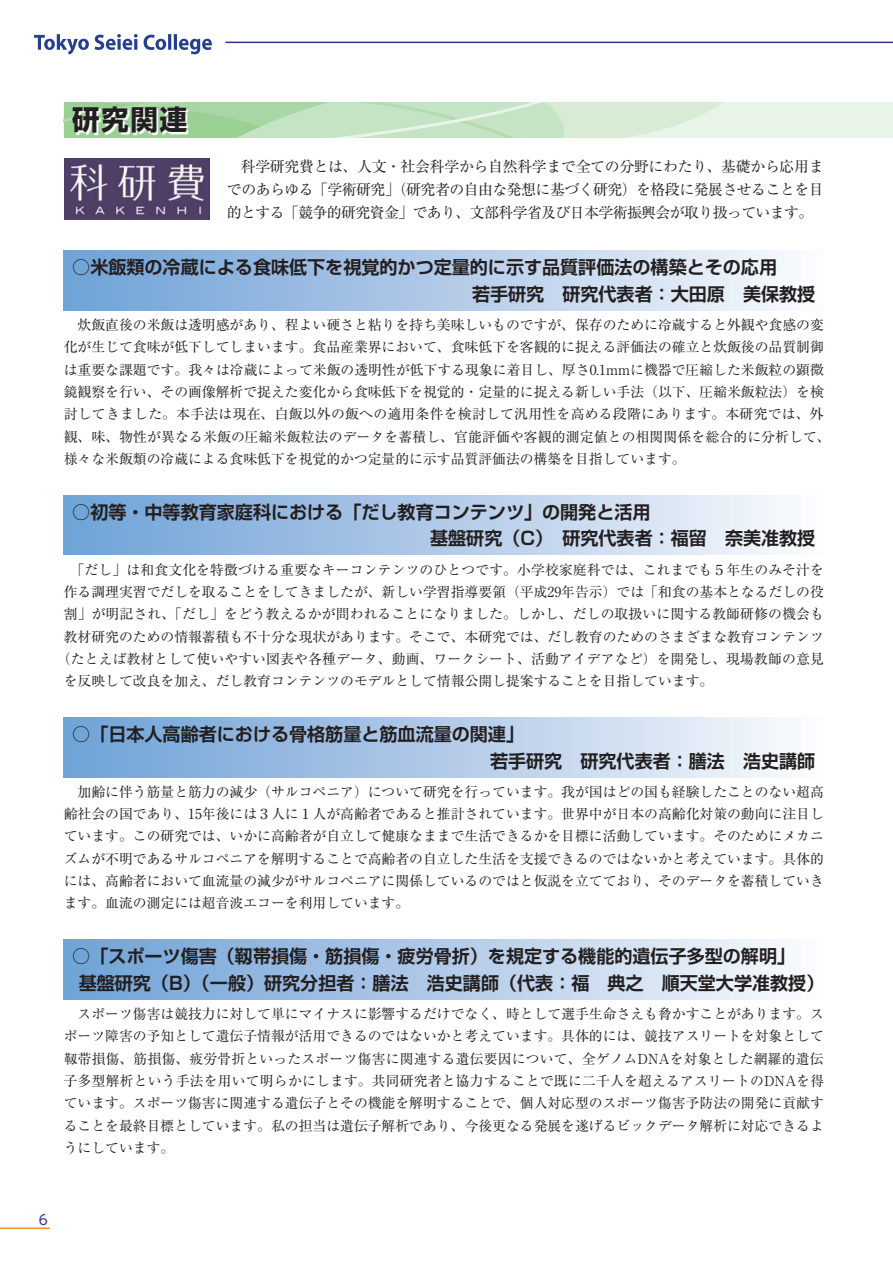
<style>
.page{position:relative;width:893px;height:1263px;background:#fff}
.page>*{position:absolute;margin:0;border:0;box-sizing:border-box;transform-origin:0 0}
.t1{font:700 27.6px "Shin Go Pr 6 N";color:#231f20}
.t2{font:700 18px/26.5px "Shin Go Pr 6 N De";color:#231f20}
.t3{font:14.85px/23.4px "Ryumin Pr 6 N";letter-spacing:-.04em;color:#231f20;text-align:justify}
.t4{font:13.8px/22.4px "Ryumin Pr 6 N";color:#231f20;text-align:justify}
.t5{font:13.8px "UD Shin Go Pro";color:#2a388b}
</style>
<div class="page">
<svg style="left:34px;top:34px;width:55px;height:21px"></svg>
<svg style="left:95px;top:34px;width:43px;height:16px"></svg>
<svg style="left:144px;top:35px;width:22px;height:15px"></svg>
<hr style="left:168px;top:34px;width:3px;height:16px;background:#253f8e">
<hr style="left:174px;top:34px;width:3px;height:16px;background:#253f8e">
<svg style="left:179px;top:39px;width:33px;height:15px"></svg>
<hr style="left:225px;top:42px;width:668px;height:1px;background:#2a388b">
<hr style="left:0;top:1227px;width:50px;height:2px;background:#f7931d">
<div style="left:64px;top:495px;width:760px;height:60px;background:linear-gradient(to right,#6c9fd6,#faf9fd)"></div>
<div style="left:64px;top:251px;width:760px;height:59px;background:linear-gradient(to right,#6c9fd6,#faf9fd)"></div>
<div style="left:64px;top:718px;width:760px;height:59px;background:linear-gradient(to right,#6c9fd6,#faf9fd)"></div>
<div style="left:64px;top:940px;width:760px;height:59px;background:linear-gradient(to right,#6c9fd6,#faf9fd)"></div>
<img style="left:65px;top:158px;width:145px;height:62px">
<svg style="left:64px;top:102px;width:829px;height:35px"></svg>
<svg style="left:73px;top:107px;width:116px;height:28px"></svg>
<h1 class="t1" style="left:72px;top:98px;width:116px">研究関連</h1>
<p class="t3" style="left:227px;top:153px;width:598px;text-indent:14px">科学研究費とは、人文・社会科学から自然科学まで全ての分野にわたり、基礎から応用までのあらゆる「学術研究」（研究者の自由な発想に基づく研究）を格段に発展させることを目的とする「競争的研究資金」であり、文部科学省及び日本学術振興会が取り扱っています。</p>
<h2 class="t2" style="left:472px;top:253px;width:345px;text-indent:-400px">○米飯類の冷蔵による食味低下を視覚的かつ定量的に示す品質評価法の構築とその応用<br>若手研究　研究代表者：大田原　美保教授</h2>
<p class="t4" style="left:64px;top:313px;width:768px;text-align:left;text-indent:14px">炊飯直後の米飯は透明感があり、程よい硬さと粘りを持ち美味しいものですが、保存のために冷蔵すると外観や食感の変化が生じて食味が低下してしまいます。食品産業界において、食味低下を客観的に捉える評価法の確立と炊飯後の品質制御は重要な課題です。我々は冷蔵によって米飯の透明性が低下する現象に着目し、厚さ0.1mmに機器で圧縮した米飯粒の顕微鏡観察を行い、その画像解析で捉えた変化から食味低下を視覚的・定量的に捉える新しい手法（以下、圧縮米飯粒法）を検討してきました。本手法は現在、白飯以外の飯への適用条件を検討して汎用性を高める段階にあります。本研究では、外観、味、物性が異なる米飯の圧縮米飯粒法のデータを蓄積し、官能評価や客観的測定値との相関関係を総合的に分析して、様々な米飯類の冷蔵による食味低下を視覚的かつ定量的に示す品質評価法の構築を目指しています。</p>
<h2 class="t2" style="left:430px;top:498px;width:387px;text-indent:-358px">○初等・中等教育家庭科における「だし教育コンテンツ」の開発と活用<br>基盤研究（C）　研究代表者：福留　奈美准教授</h2>
<p class="t4" style="left:71px;top:557px;width:755px">「だし」は和食文化を特徴づける重要なキーコンテンツのひとつです。小学校家庭科では、これまでも５年生のみそ汁を</p>
<p class="t4" style="left:64px;top:580px;width:762px">作る調理実習でだしを取ることをしてきましたが、新しい学習指導要領（平成29年告示）では「和食の基本となるだしの役</p>
<p class="t4" style="left:64px;top:602px;width:762px">割」が明記され、「だし」をどう教えるかが問われることになりました。しかし、だしの取扱いに関する教師研修の機会も</p>
<p class="t4" style="left:64px;top:624px;width:762px">教材研究のための情報蓄積も不十分な現状があります。そこで、本研究では、だし教育のためのさまざまな教育コンテンツ</p>
<p class="t4" style="left:57px;top:647px;width:768px">（たとえば教材として使いやすい図表や各種データ、動画、ワークシート、活動アイデアなど）を開発し、現場教師の意見</p>
<p class="t4" style="left:64px;top:669px;width:651px">を反映して改良を加え、だし教育コンテンツのモデルとして情報公開し提案することを目指しています。</p>
<h2 class="t2" style="left:490px;top:720px;width:327px;text-indent:-418px">○「日本人高齢者における骨格筋量と筋血流量の関連」<br>若手研究　研究代表者：膳法　浩史講師</h2>
<p class="t4" style="left:64px;top:780px;width:762px;text-indent:14px">加齢に伴う筋量と筋力の減少（サルコペニア）について研究を行っています。我が国はどの国も経験したことのない超高齢社会の国であり、15年後には３人に１人が高齢者であると推計されています。世界中が日本の高齢化対策の動向に注目しています。この研究では、いかに高齢者が自立して健康なままで生活できるかを目標に活動しています。そのためにメカニズムが不明であるサルコペニアを解明することで高齢者の自立した生活を支援できるのではないかと考えています。具体的には、高齢者において血流量の減少がサルコペニアに関係しているのではと仮説を立てており、そのデータを蓄積していきます。血流の測定には超音波エコーを利用しています。</p>
<h2 class="t2" style="left:79px;top:942px;width:747px;text-indent:-6px">○「スポーツ傷害（靱帯損傷・筋損傷・疲労骨折）を規定する機能的遺伝子多型の解明」<br>基盤研究（B）（一般）研究分担者：膳法　浩史講師（代表：福　典之　順天堂大学准教授）</h2>
<p class="t4" style="left:64px;top:1002px;width:762px;text-indent:14px">スポーツ傷害は競技力に対して単にマイナスに影響するだけでなく、時として選手生命さえも脅かすことがあります。スポーツ障害の予知として遺伝子情報が活用できるのではないかと考えています。具体的には、競技アスリートを対象として靱帯損傷、筋損傷、疲労骨折といったスポーツ傷害に関連する遺伝要因について、全ゲノムDNAを対象とした網羅的遺伝子多型解析という手法を用いて明らかにします。共同研究者と協力することで既に二千人を超えるアスリートのDNAを得ています。スポーツ傷害に関連する遺伝子とその機能を解明することで、個人対応型のスポーツ傷害予防法の開発に貢献することを最終目標としています。私の担当は遺伝子解析であり、今後更なる発展を遂げるビックデータ解析に対応できるようにしています。</p>
<p class="t5" style="left:39px;top:1208px;width:11px">6</p>
</div>
